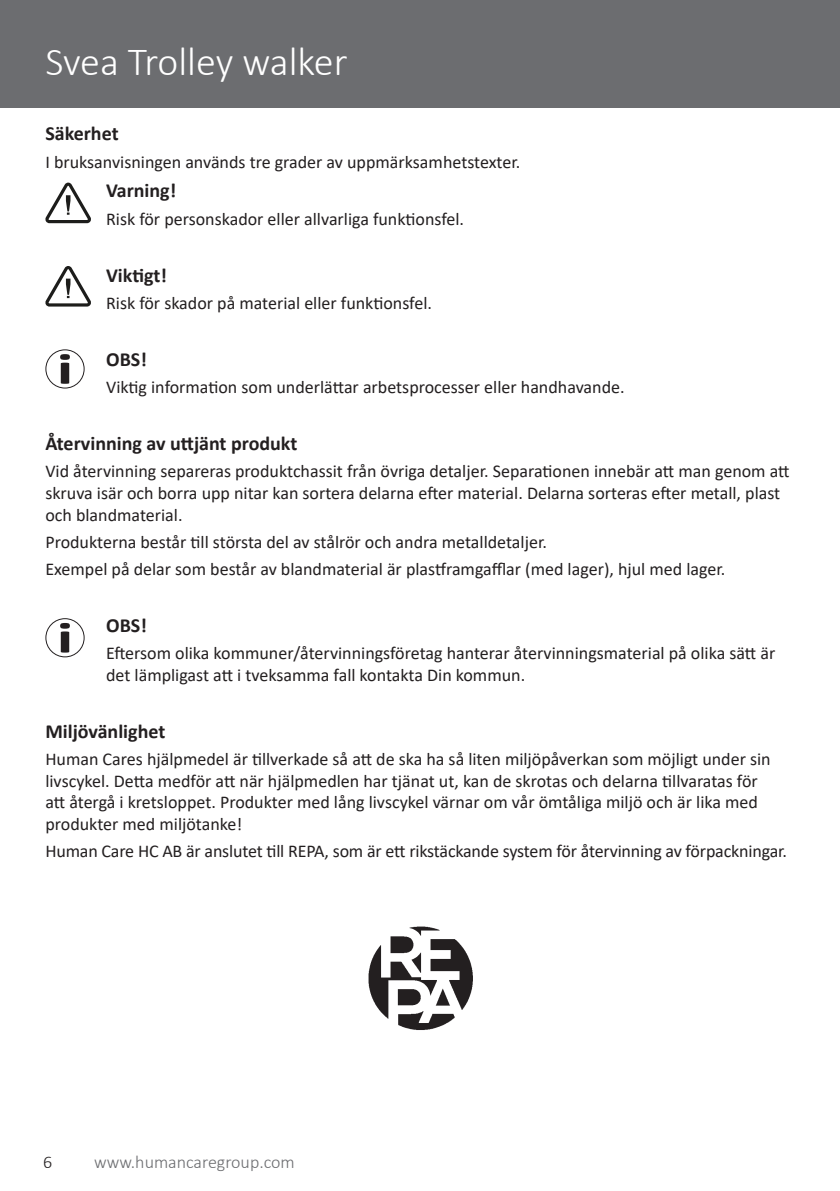
<style>
.page{position:relative;width:840px;height:1191px;background:#fff}
.page>*{position:absolute;margin:0;border:0;box-sizing:border-box;transform-origin:0 0}
.t1{font:300 40px "Calibri";color:#fff}
.Body_Headline{font:700 20px "Calibri";color:#231f20}
.Body_text{font:18px/21.6px "Calibri";color:#231f20}
.t2{font:300 18px "Calibri";color:#6c6d70}
.t3{font:300 18px "Calibri";color:#231f20}
</style>
<div class="page">
<div style="left:0;top:0;width:839px;height:108px;background:#6c6d70"></div>
<svg style="left:45px;top:183px;width:46px;height:40px"></svg>
<svg style="left:45px;top:266px;width:46px;height:40px"></svg>
<svg style="left:60px;top:354px;width:10px;height:30px"></svg>
<div style="left:45px;top:349px;width:40px;height:39px;border:1px solid #231f20;border-radius:50%"></div>
<svg style="left:60px;top:623px;width:10px;height:29px"></svg>
<div style="left:45px;top:618px;width:40px;height:39px;border:1px solid #231f20;border-radius:50%"></div>
<img style="left:368px;top:926px;width:105px;height:104px">
<h1 class="t1" style="left:45px;top:37px;width:303px">Svea Trolley walker</h1>
<p class="Body_Headline" style="left:45px;top:120px;width:75px">Säkerhet</p>
<p class="Body_text" style="left:45px;top:150px;width:476px">I bruksanvisningen används tre grader av uppmärksamhetstexter.</p>
<p class="Body_Headline" style="left:106px;top:176px;width:72px">Varning!</p>
<p class="Body_text" style="left:106px;top:207px;width:359px">Risk för personskador eller allvarliga funktionsfel.</p>
<p class="Body_Headline" style="left:106px;top:261px;width:62px">Viktigt!</p>
<p class="Body_text" style="left:106px;top:291px;width:327px">Risk för skador på material eller funktionsfel.</p>
<p class="Body_Headline" style="left:106px;top:345px;width:42px">OBS!</p>
<p class="Body_text" style="left:106px;top:376px;width:519px">Viktig information som underlättar arbetsprocesser eller handhavande.</p>
<p class="Body_Headline" style="left:45px;top:429px;width:253px">Återvinning av uttjänt produkt</p>
<p class="Body_text" style="left:45px;top:460px;width:745px">Vid återvinning separeras produktchassit från övriga detaljer. Separationen innebär att man genom att skruva isär och borra upp nitar kan sortera delarna efter material. Delarna sorteras efter metall, plast och blandmaterial.</p>
<p class="Body_text" style="left:45px;top:530px;width:503px">Produkterna består till största del av stålrör och andra metalldetaljer.</p>
<p class="Body_text" style="left:45px;top:558px;width:681px">Exempel på delar som består av blandmaterial är plastframgafflar (med lager), hjul med lager.</p>
<p class="Body_Headline" style="left:106px;top:611px;width:42px">OBS!</p>
<p class="Body_text" style="left:106px;top:642px;width:670px">Eftersom olika kommuner/återvinningsföretag hanterar återvinningsmaterial på olika sätt är det lämpligast att i tveksamma fall kontakta Din kommun.</p>
<p class="Body_Headline" style="left:45px;top:717px;width:121px">Miljövänlighet</p>
<p class="Body_text" style="left:45px;top:748px;width:726px">Human Cares hjälpmedel är tillverkade så att de ska ha så liten miljöpåverkan som möjligt under sin livscykel. Detta medför att när hjälpmedlen har tjänat ut, kan de skrotas och delarna tillvaratas för att återgå i kretsloppet. Produkter med lång livscykel värnar om vår ömtåliga miljö och är lika med produkter med miljötanke!</p>
<p class="Body_text" style="left:45px;top:840px;width:742px">Human Care HC AB är anslutet till REPA, som är ett rikstäckande system för återvinning av förpackningar.</p>
<p class="t3" style="left:43px;top:1151px;width:11px">6</p>
<p class="t2" style="left:94px;top:1151px;width:202px">www.humancaregroup.com</p>
</div>
